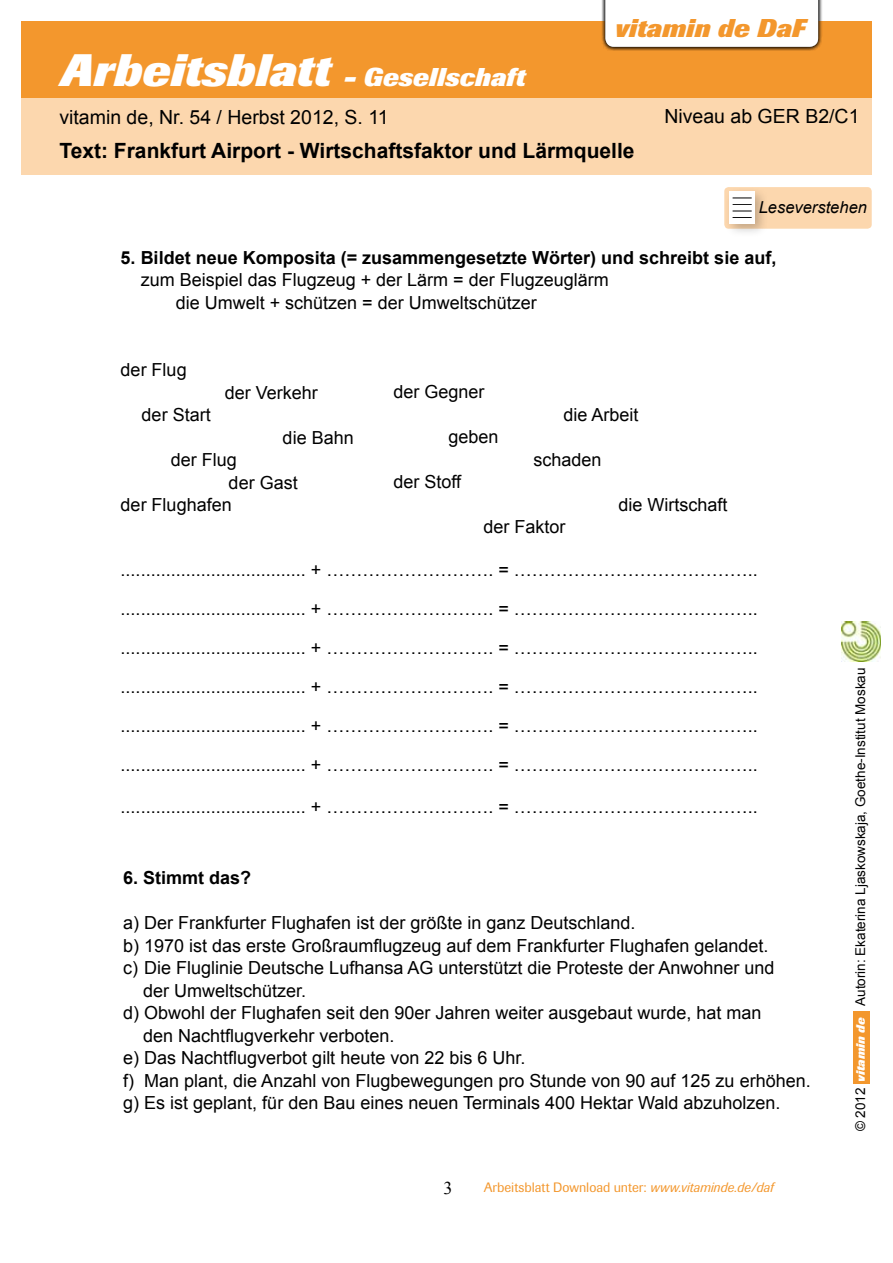
<style>
.page{position:relative;width:893px;height:1263px;background:#fff}
.page>*{position:absolute;margin:0;border:0;box-sizing:border-box;transform-origin:0 0}
.t1{font:italic 800 45px "Imago";letter-spacing:.005em;color:#fff}
.t2{font:italic 800 25.5px "Imago";letter-spacing:.005em;color:#fff}
.t3{font:italic 800 25.5px "Imago";letter-spacing:.005em;color:#f3972d}
.t4{font:700 21px "Arial";color:#000}
.t5{font:19.5px "Arial";color:#000}
.t6{font:18px/39px "Arial";color:#000}
.t7{font:700 18px "Arial";color:#000}
.t8{font:18px "Times New Roman";color:#000}
.t9{font:italic 16.5px "Arial";color:#000}
.t10{font:13.5px "Arial";color:#000}
.t11{font:13.5px "Imago";color:#f3972d}
.t12{font:italic 800 12px "Imago";color:#fff}
.s1{font-style:italic}
</style>
<div class="page">
<div style="left:21px;top:98px;width:851px;height:76px;background:#fcd7ae"></div>
<div style="left:21px;top:21px;width:851px;height:77px;background:#f3972d"></div>
<div style="left:601px;top:0;width:222px;height:51px;background:#000;opacity:.7"></div>
<div style="left:605px;top:0;width:213px;height:47px;background:#fff"></div>
<div style="left:724px;top:187px;width:148px;height:42px;background:#fcd7ae;border-radius:4px"></div>
<div style="left:724px;top:186px;width:44px;height:51px;background:#000;opacity:.22"></div>
<div style="left:729px;top:192px;width:26px;height:32px;background:#fff"></div>
<svg style="left:733px;top:211px;width:19px;height:7px"></svg>
<svg style="left:733px;top:198px;width:19px;height:7px"></svg>
<div style="left:853px;top:1012px;width:16px;height:72px;background:#f3972d"></div>
<img style="left:842px;top:622px;width:39px;height:39px">
<h1 class="t1" style="left:60px;top:45px;width:272px">Arbeitsblatt</h1>
<h2 class="t2" style="left:344px;top:63px;width:183px">- Gesellschaft</h2>
<h2 class="t2" style="left:363px;top:63px;width:184px">Thema Schule</h2>
<h2 class="t3" style="left:615px;top:13px;width:192px">vitamin de DaF</h2>
<p class="t5" style="left:59px;top:104px;width:331px">vitamin de, Nr. 54 / Herbst 2012, S. 11</p>
<p class="t5" style="left:664px;top:104px;width:197px">Niveau ab GER B2/C1</p>
<p class="t4" style="left:60px;top:137px;width:577px">Text: Frankfurt Airport - Wirtschaftsfaktor und Lärmquelle</p>
<p class="t9" style="left:759px;top:197px;width:110px">Leseverstehen</p>
<p class="t7" style="left:121px;top:246px;width:657px">5. Bildet neue Komposita (= zusammengesetzte Wörter) und schreibt sie auf,</p>
<p class="t6" style="left:176px;top:269px;width:435px;line-height:22.5px;text-indent:-35px">zum Beispiel das Flugzeug + der Lärm = der Flugzeuglärm die Umwelt + schützen = der Umweltschützer</p>
<p class="t6" style="left:121px;top:351px;width:68px">der Flug</p>
<p class="t6" style="left:225px;top:373px;width:95px">der Verkehr</p>
<p class="t6" style="left:393px;top:373px;width:93px">der Gegner</p>
<p class="t6" style="left:142px;top:396px;width:71px">der Start</p>
<p class="t6" style="left:563px;top:395px;width:76px">die Arbeit</p>
<p class="t6" style="left:283px;top:418px;width:73px">die Bahn</p>
<p class="t6" style="left:448px;top:418px;width:52px">geben</p>
<p class="t6" style="left:171px;top:441px;width:68px">der Flug</p>
<p class="t6" style="left:229px;top:463px;width:71px">der Gast</p>
<p class="t6" style="left:121px;top:486px;width:113px">der Flughafen</p>
<p class="t6" style="left:393px;top:463px;width:69px">der Stoff</p>
<p class="t6" style="left:533px;top:440px;width:70px">schaden</p>
<p class="t6" style="left:618px;top:485px;width:111px">die Wirtschaft</p>
<p class="t6" style="left:483px;top:508px;width:84px">der Faktor</p>
<p class="t6" style="left:121px;top:550px;width:639px;text-align:justify">..................................... + ………………………. = ………………………………….. ..................................... + ………………………. = ………………………………….. ..................................... + ………………………. = ………………………………….. ..................................... + ………………………. = ………………………………….. ..................................... + ………………………. = ………………………………….. ..................................... + ………………………. = …………………………………..</p>
<p class="t6" style="left:121px;top:787px;width:639px">..................................... + ………………………. = …………………………………..</p>
<p class="t7" style="left:123px;top:866px;width:130px">6. Stimmt das?</p>
<p class="t6" style="left:123px;top:904px;width:514px">a) Der Frankfurter Flughafen ist der größte in ganz Deutschland.</p>
<p class="t6" style="left:123px;top:926px;width:647px">b) 1970 ist das erste Großraumflugzeug auf dem Frankfurter Flughafen gelandet.</p>
<p class="t6" style="left:123px;top:949px;width:653px">c) Die Fluglinie Deutsche Lufhansa AG unterstützt die Proteste der Anwohner und</p>
<p class="t6" style="left:143px;top:971px;width:165px">der Umweltschützer.</p>
<p class="t6" style="left:123px;top:994px;width:640px">d) Obwohl der Flughafen seit den 90er Jahren weiter ausgebaut wurde, hat man</p>
<p class="t6" style="left:143px;top:1016px;width:253px">den Nachtflugverkehr verboten.</p>
<p class="t6" style="left:123px;top:1039px;width:404px">e) Das Nachtflugverbot gilt heute von 22 bis 6 Uhr.</p>
<p class="t6" style="left:123px;top:1061px;width:689px">f) Man plant, die Anzahl von Flugbewegungen pro Stunde von 90 auf 125 zu erhöhen.</p>
<p class="t6" style="left:123px;top:1084px;width:659px">g) Es ist geplant, für den Bau eines neuen Terminals 400 Hektar Wald abzuholzen.</p>
<p class="t8" style="left:444px;top:1175px;width:10px">3</p>
<p class="t11" style="left:484px;top:1180px;width:291px">Arbeitsblatt Download unter: <span class="s1">www.vitaminde.de/daf</span></p>
<p class="t10" style="left:852px;top:1006px;width:340px;rotate:-90deg">Autorin: Ekaterina Ljaskowskaja, Goethe-Institut Moskau</p>
<p class="t12" style="left:854px;top:1082px;width:66px;rotate:-90deg">vitamin de</p>
<p class="t10" style="left:852px;top:1131px;width:45px;rotate:-90deg">© 2012</p>
</div>
